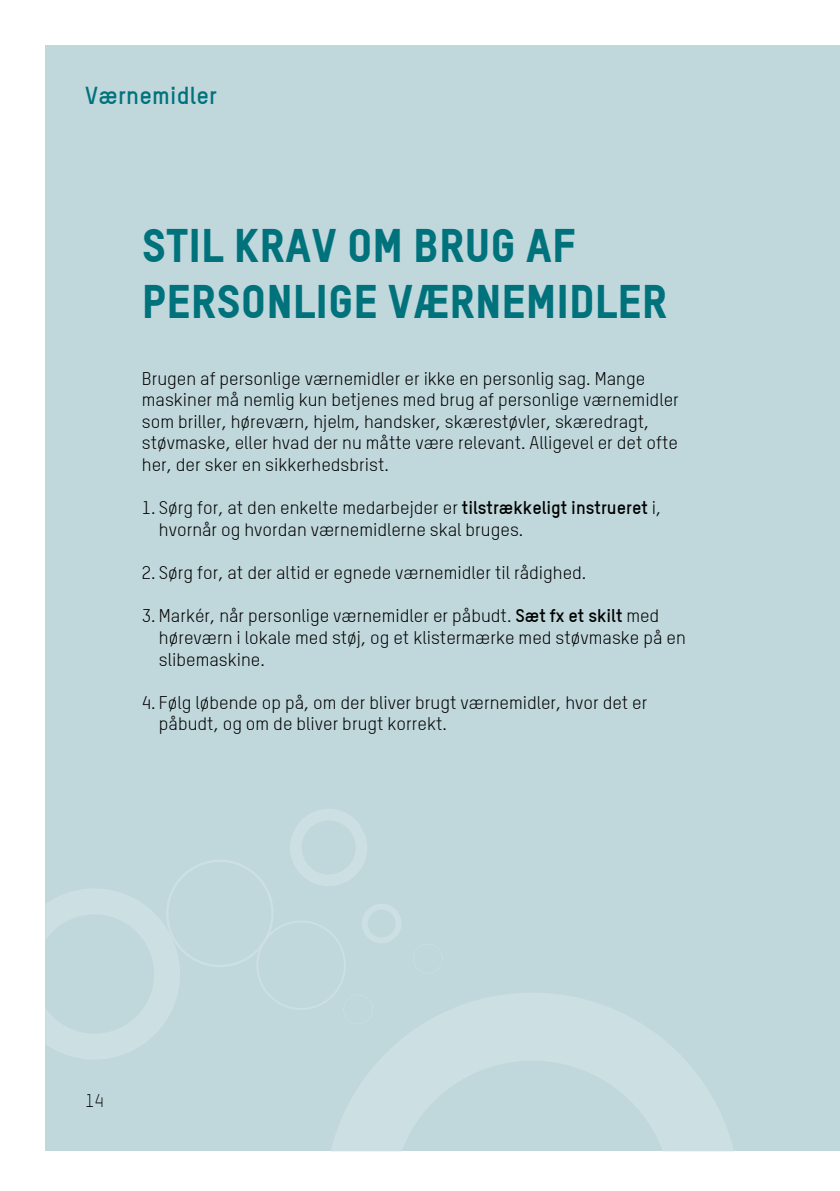
<style>
.page{position:relative;width:840px;height:1191px;background:#fff}
.page>*{position:absolute;margin:0;border:0;box-sizing:border-box;transform-origin:0 0}
.t1{font:46px/55.2px "TSTAR Headline";color:#00727c}
.t2{font:700 24px "TSTAR";letter-spacing:.01em;color:#00727c}
.t3{font:18px/21.6px "TSTAR";color:#000}
.t4{font:300 18px "TSTAR";color:#000}
.s1{font-weight:700}
</style>
<div class="page">
<div style="left:45px;top:45px;width:794px;height:1106px;background:#c0d7dc"></div>
<svg style="left:331px;top:993px;width:402px;height:158px;fill:#ccdfe3"></svg>
<svg style="left:46px;top:809px;width:355px;height:250px"></svg>
<h2 class="t2" style="left:85px;top:80px;width:133px">Værnemidler</h2>
<h1 class="t1" style="left:142px;top:217px;width:527px">STIL KRAV OM BRUG AF<br>PERSONLIGE VÆRNEMIDLER</h1>
<p class="t3" style="left:142px;top:367px;width:538px">Brugen af personlige værnemidler er ikke en personlig sag. Mange maskiner må nemlig kun betjenes med brug af personlige værnemidler som briller, høreværn, hjelm, handsker, skærestøvler, skæredragt, støvmaske, eller hvad der nu måtte være relevant. Alligevel er det ofte her, der sker en sikkerhedsbrist.</p>
<p class="t3" style="left:159px;top:497px;width:503px;text-indent:-17px">1. Sørg for, at den enkelte medarbejder er <span class="s1">tilstrækkeligt instrueret</span> i, hvornår og hvordan værnemidlerne skal bruges.</p>
<p class="t3" style="left:142px;top:562px;width:446px">2. Sørg for, at der altid er egnede værnemidler til rådighed.</p>
<p class="t3" style="left:159px;top:605px;width:528px;text-indent:-17px">3. Markér, når personlige værnemidler er påbudt. <span class="s1">Sæt fx et skilt</span> med høreværn i lokale med støj, og et klistermærke med støvmaske på en slibemaskine.</p>
<p class="t3" style="left:159px;top:691px;width:490px;text-indent:-17px">4. Følg løbende op på, om der bliver brugt værnemidler, hvor det er påbudt, og om de bliver brugt korrekt.</p>
<p class="t4" style="left:85px;top:1089px;width:20px">14</p>
</div>
